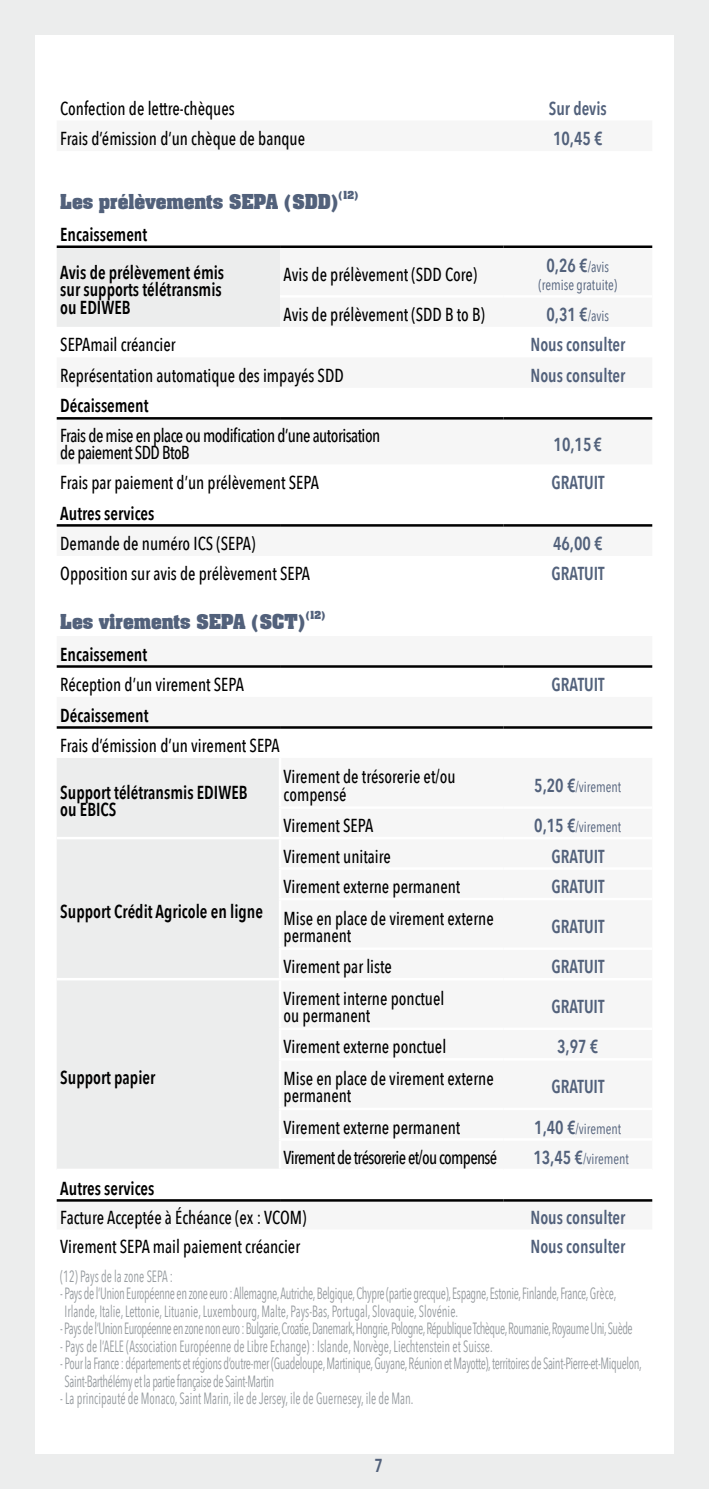
<style>
.page{position:relative;width:709px;height:1489px;background:#fff}
.page>*{position:absolute;margin:0;border:0;box-sizing:border-box;transform-origin:0 0}
.t1{font:500 18.75px/17.5px "Avenir Next Condensed";color:#000;scale:.9 1}
.t2{font:600 18.75px/17.5px "Avenir Next Condensed";color:#000;scale:.9 1}
.t3{font:600 18.75px "Avenir Next Condensed";color:#52617b;scale:.9 1}
.t4{font:500 18.75px/17.5px "Avenir Next Condensed";letter-spacing:-.03em;color:#000;scale:.9 1}
.t5{font:500 18.75px "Avenir Next Condensed";letter-spacing:-.04em;color:#000;scale:.9 1}
.t6{font:700 17.5px "Archer";color:#52617b}
.t7{font:16.25px/17.5px "Avenir Next Condensed";letter-spacing:-.03em;color:#969b9f;scale:.75 1}
.t8{font:16.25px "Avenir Next Condensed";color:#969b9f;scale:.75 1}
.t9{font:15px "Avenir Next Condensed";color:#52617b;scale:.9 1}
.t10{font:700 9.5px "Archer";color:#52617b}
.s1{font-weight:400;font-size:15px}
.s2{font-weight:600;font-size:18.75px}
</style>
<div class="page">
<div style="left:0;top:0;width:709px;height:1488px;background:#eceded"></div>
<div style="left:35px;top:35px;width:638px;height:1418px;background:#fff"></div>
<div style="left:57px;top:248px;width:223px;height:79px;background:#eceded"></div>
<svg style="left:57px;top:419px;width:595px;height:783px;fill:#f6f6f6"></svg>
<hr style="left:57px;top:524px;width:223px;height:2px;background:#000">
<hr style="left:280px;top:524px;width:223px;height:2px;background:#000">
<hr style="left:503px;top:524px;width:149px;height:2px;background:#000">
<hr style="left:57px;top:245px;width:223px;height:3px;background:#000">
<hr style="left:280px;top:245px;width:223px;height:3px;background:#000">
<hr style="left:503px;top:245px;width:149px;height:3px;background:#000">
<hr style="left:57px;top:665px;width:223px;height:2px;background:#000">
<hr style="left:280px;top:665px;width:223px;height:2px;background:#000">
<hr style="left:503px;top:665px;width:149px;height:2px;background:#000">
<hr style="left:57px;top:1199px;width:223px;height:2px;background:#000">
<hr style="left:280px;top:1199px;width:223px;height:2px;background:#000">
<hr style="left:503px;top:1199px;width:149px;height:2px;background:#000">
<hr style="left:57px;top:417px;width:223px;height:2px;background:#000">
<hr style="left:280px;top:417px;width:223px;height:2px;background:#000">
<hr style="left:503px;top:417px;width:149px;height:2px;background:#000">
<hr style="left:57px;top:726px;width:223px;height:2px;background:#000">
<hr style="left:280px;top:726px;width:223px;height:2px;background:#000">
<hr style="left:503px;top:726px;width:149px;height:2px;background:#000">
<hr style="left:279px;top:758px;width:2px;height:48px;background:#fff">
<hr style="left:279px;top:806px;width:224px;height:2px;background:#fff">
<hr style="left:279px;top:808px;width:2px;height:28px;background:#fff">
<hr style="left:503px;top:806px;width:149px;height:2px;background:#fff">
<hr style="left:279px;top:839px;width:2px;height:28px;background:#fff">
<hr style="left:279px;top:867px;width:224px;height:2px;background:#fff">
<hr style="left:279px;top:869px;width:2px;height:28px;background:#fff">
<hr style="left:503px;top:867px;width:149px;height:2px;background:#fff">
<hr style="left:279px;top:897px;width:224px;height:3px;background:#fff">
<hr style="left:279px;top:900px;width:2px;height:47px;background:#fff">
<hr style="left:503px;top:897px;width:149px;height:3px;background:#fff">
<hr style="left:279px;top:947px;width:224px;height:2px;background:#fff">
<hr style="left:279px;top:949px;width:2px;height:28px;background:#fff">
<hr style="left:503px;top:947px;width:149px;height:2px;background:#fff">
<hr style="left:57px;top:836px;width:223px;height:3px;background:#fff">
<hr style="left:280px;top:836px;width:223px;height:3px;background:#fff">
<hr style="left:503px;top:836px;width:149px;height:3px;background:#fff">
<hr style="left:279px;top:980px;width:2px;height:47px;background:#fff">
<hr style="left:279px;top:1027px;width:224px;height:3px;background:#fff">
<hr style="left:279px;top:1030px;width:2px;height:27px;background:#fff">
<hr style="left:503px;top:1027px;width:149px;height:3px;background:#fff">
<hr style="left:279px;top:1057px;width:224px;height:3px;background:#fff">
<hr style="left:279px;top:1060px;width:2px;height:47px;background:#fff">
<hr style="left:503px;top:1057px;width:149px;height:3px;background:#fff">
<hr style="left:279px;top:1107px;width:224px;height:3px;background:#fff">
<hr style="left:279px;top:1110px;width:2px;height:28px;background:#fff">
<hr style="left:503px;top:1107px;width:149px;height:3px;background:#fff">
<hr style="left:279px;top:1138px;width:224px;height:2px;background:#fff">
<hr style="left:279px;top:1140px;width:2px;height:28px;background:#fff">
<hr style="left:503px;top:1138px;width:149px;height:2px;background:#fff">
<hr style="left:57px;top:977px;width:223px;height:3px;background:#fff">
<hr style="left:280px;top:977px;width:223px;height:3px;background:#fff">
<hr style="left:503px;top:977px;width:149px;height:3px;background:#fff">
<hr style="left:57px;top:1168px;width:223px;height:3px;background:#fff">
<hr style="left:280px;top:1168px;width:223px;height:3px;background:#fff">
<hr style="left:503px;top:1168px;width:149px;height:3px;background:#fff">
<p class="t1" style="left:60px;top:99px;width:195px">Confection de lettre-chèques</p>
<p class="t3" style="left:548px;top:92px;width:66px">Sur devis</p>
<p class="t1" style="left:60px;top:130px;width:274px">Frais d’émission d’un chèque de banque</p>
<p class="t3" style="left:553px;top:122px;width:57px">10,45 €</p>
<p class="t6" style="left:60px;top:189px;width:280px">Les prélèvements SEPA (SDD)</p>
<p class="t10" style="left:338px;top:187px;width:21px">(12)</p>
<p class="t2" style="left:60px;top:215px;width:184px;line-height:37.8px">Encaissement<br>Avis de prélèvement émis</p>
<p class="t2" style="left:60px;top:280px;width:181px">sur supports télétransmis ou EDIWEB</p>
<p class="t3" style="left:546px;top:249px;width:71px">0,26 €<span class="s1">/avis</span></p>
<p class="t9" style="left:538px;top:271px;width:89px">(remise gratuite)</p>
<p class="t1" style="left:283px;top:265px;width:217px">Avis de prélèvement (SDD Core)</p>
<p class="t1" style="left:283px;top:305px;width:225px">Avis de prélèvement (SDD B to B)</p>
<p class="t3" style="left:546px;top:298px;width:71px">0,31 €<span class="s1">/avis</span></p>
<p class="t1" style="left:60px;top:336px;width:130px">SEPAmail créancier</p>
<p class="t3" style="left:530px;top:329px;width:107px">Nous consulter</p>
<p class="t1" style="left:60px;top:366px;width:316px">Représentation automatique des impayés SDD</p>
<p class="t3" style="left:530px;top:359px;width:107px">Nous consulter</p>
<p class="t2" style="left:60px;top:396px;width:100px">Décaissement</p>
<p class="t4" style="left:60px;top:426px;width:357px">Frais de mise en place ou modification d’une autorisation de paiement SDD BtoB</p>
<p class="t3" style="left:553px;top:428px;width:55px">10,15€</p>
<p class="t1" style="left:60px;top:473px;width:289px">Frais par paiement d’un prélèvement SEPA</p>
<p class="t3" style="left:551px;top:466px;width:60px">GRATUIT</p>
<p class="t2" style="left:60px;top:503px;width:106px">Autres services</p>
<p class="t1" style="left:60px;top:534px;width:218px">Demande de numéro ICS (SEPA)</p>
<p class="t3" style="left:553px;top:527px;width:57px">46,00 €</p>
<p class="t1" style="left:60px;top:565px;width:279px">Opposition sur avis de prélèvement SEPA</p>
<p class="t3" style="left:551px;top:557px;width:60px">GRATUIT</p>
<p class="t6" style="left:60px;top:608px;width:247px">Les virements SEPA (SCT)</p>
<p class="t10" style="left:306px;top:607px;width:21px">(12)</p>
<p class="t2" style="left:60px;top:644px;width:98px">Encaissement</p>
<p class="t1" style="left:60px;top:675px;width:206px">Réception d’un virement SEPA</p>
<p class="t3" style="left:551px;top:668px;width:60px">GRATUIT</p>
<p class="t2" style="left:60px;top:705px;width:100px">Décaissement</p>
<p class="t1" style="left:60px;top:736px;width:245px">Frais d’émission d’un virement SEPA</p>
<p class="t2" style="left:60px;top:782px;width:209px">Support télétransmis EDIWEB ou EBICS</p>
<p class="t1" style="left:283px;top:768px;width:192px">Virement de trésorerie et/ou compensé</p>
<p class="t9" style="left:534px;top:774px;width:98px"><span class="s2">5,20 €</span>/virement</p>
<p class="t1" style="left:283px;top:816px;width:101px">Virement SEPA</p>
<p class="t9" style="left:534px;top:814px;width:98px"><span class="s2">0,15 €</span>/virement</p>
<p class="t2" style="left:60px;top:902px;width:227px">Support Crédit Agricole en ligne</p>
<p class="t2" style="left:60px;top:1067px;width:107px">Support papier</p>
<p class="t1" style="left:283px;top:847px;width:121px">Virement unitaire</p>
<p class="t3" style="left:551px;top:839px;width:60px">GRATUIT</p>
<p class="t1" style="left:283px;top:877px;width:198px">Virement externe permanent</p>
<p class="t3" style="left:551px;top:870px;width:60px">GRATUIT</p>
<p class="t1" style="left:283px;top:909px;width:235px">Mise en place de virement externe permanent</p>
<p class="t3" style="left:551px;top:910px;width:60px">GRATUIT</p>
<p class="t1" style="left:283px;top:957px;width:122px">Virement par liste</p>
<p class="t3" style="left:551px;top:950px;width:60px">GRATUIT</p>
<p class="t1" style="left:283px;top:989px;width:180px">Virement interne ponctuel ou permanent</p>
<p class="t3" style="left:551px;top:990px;width:60px">GRATUIT</p>
<p class="t1" style="left:283px;top:1037px;width:182px">Virement externe ponctuel</p>
<p class="t3" style="left:557px;top:1030px;width:47px">3,97 €</p>
<p class="t1" style="left:283px;top:1069px;width:235px">Mise en place de virement externe permanent</p>
<p class="t3" style="left:551px;top:1070px;width:60px">GRATUIT</p>
<p class="t1" style="left:283px;top:1118px;width:198px">Virement externe permanent</p>
<p class="t9" style="left:534px;top:1115px;width:98px"><span class="s2">1,40 €</span>/virement</p>
<p class="t5" style="left:283px;top:1146px;width:239px">Virement de trésorerie et/ou compensé</p>
<p class="t9" style="left:533px;top:1145px;width:108px"><span class="s2">13,45 €</span>/virement</p>
<p class="t2" style="left:60px;top:1178px;width:106px">Autres services</p>
<p class="t1" style="left:60px;top:1208px;width:275px">Facture Acceptée à Échéance (ex : VCOM)</p>
<p class="t3" style="left:530px;top:1201px;width:107px">Nous consulter</p>
<p class="t1" style="left:60px;top:1237px;width:268px">Virement SEPA mail paiement créancier</p>
<p class="t3" style="left:530px;top:1230px;width:107px">Nous consulter</p>
<p class="t8" style="left:60px;top:1261px;width:152px">(12) Pays de la zone SEPA :</p>
<p class="t7" style="left:60px;top:1283px;width:743px">- Pays de l’Union Européenne en zone euro : Allemagne, Autriche, Belgique, Chypre (partie grecque), Espagne, Estonie, Finlande, France, Grèce,<br>Irlande, Italie, Lettonie, Lituanie, Luxembourg, Malte, Pays-Bas, Portugal, Slovaquie, Slovénie.</p>
<p class="t7" style="left:60px;top:1318px;width:764px">- Pays de l’Union Européenne en zone non euro : Bulgarie, Croatie, Danemark, Hongrie, Pologne, République Tchèque, Roumanie, Royaume Uni, Suède</p>
<p class="t8" style="left:60px;top:1331px;width:578px">- Pays de l’AELE (Association Européenne de Libre Echange) : Islande, Norvège, Liechtenstein et Suisse.</p>
<p class="t7" style="left:60px;top:1353px;width:777px">- Pour la France : départements et régions d’outre-mer (Guadeloupe, Martinique, Guyane, Réunion et Mayotte), territoires de Saint-Pierre-et-Miquelon,<br>Saint-Barthélémy et la partie française de Saint-Martin</p>
<p class="t8" style="left:60px;top:1384px;width:472px">- La principauté de Monaco, Saint Marin, ile de Jersey, ile de Guernesey, ile de Man.</p>
<p class="t3" style="left:374px;top:1449px;width:11px">7</p>
</div>
